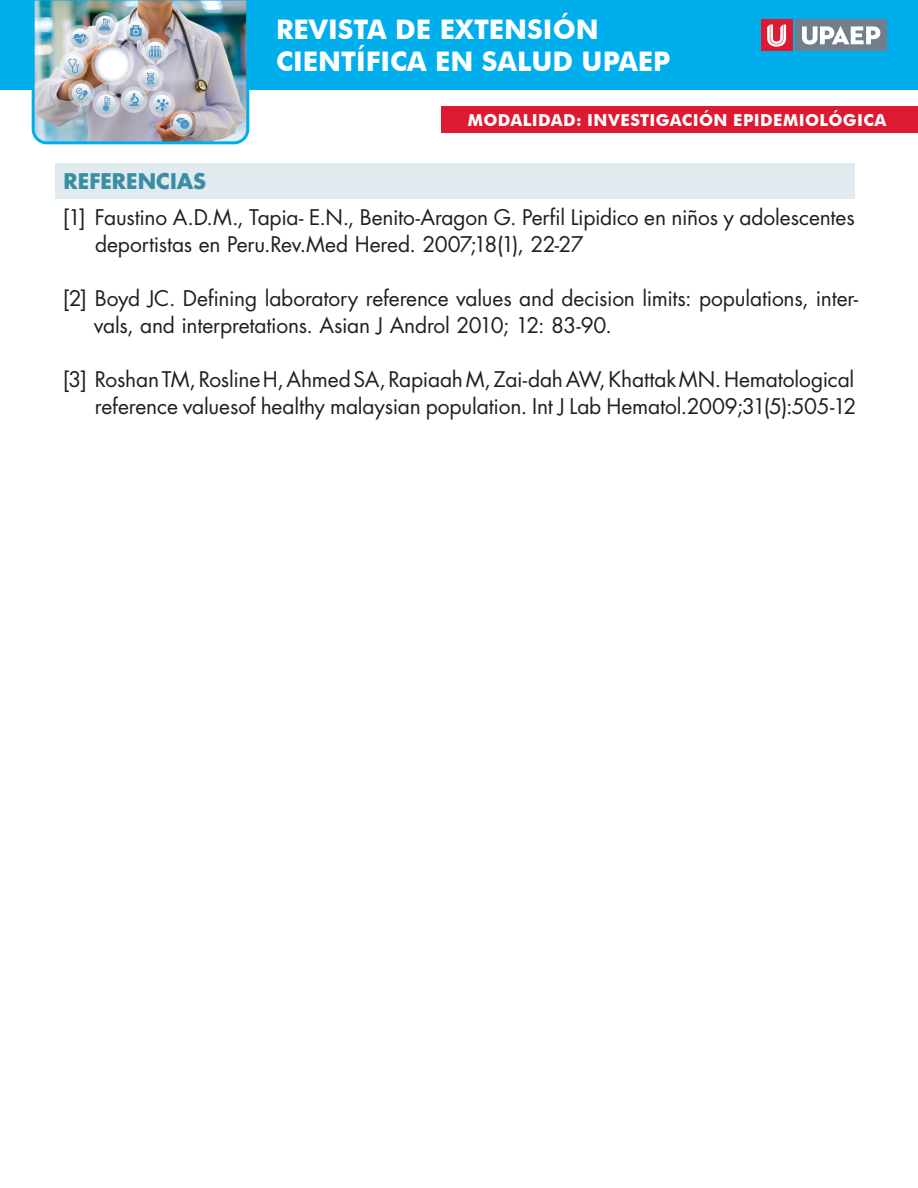
<style>
.page{position:relative;width:918px;height:1188px;background:#fff}
.page>*{position:absolute;margin:0;border:0;box-sizing:border-box;transform-origin:0 0}
.t1{font:700 27px/32.4px "Futura BT";color:#fff}
.t2{font:21px/27px "Futura Std";letter-spacing:-.01em;color:#231f20}
.apartado{font:700 21px "Futura Std";color:#3a8ea3}
.t3{font:700 16.5px "Futura BT";letter-spacing:.02em;color:#fff}
</style>
<div class="page">
<div style="left:0;top:0;width:918px;height:90px;background:#00aeeb"></div>
<img style="left:31px;top:0;width:219px;height:145px">
<div style="left:796px;top:20px;width:91px;height:31px;background:#727f8a"></div>
<svg style="left:802px;top:26px;width:78px;height:19px"></svg>
<div style="left:761px;top:20px;width:31px;height:31px;background:#dc1a32"></div>
<svg style="left:767px;top:25px;width:19px;height:22px"></svg>
<div style="left:441px;top:106px;width:477px;height:27px;background:#dc1a32"></div>
<div style="left:56px;top:163px;width:799px;height:36px;background:#e0eaef"></div>
<p class="t1" style="left:276px;top:13px;width:396px">REVISTA DE EXTENSIÓN<br>CIENTÍFICA EN SALUD UPAEP</p>
<p class="t3" style="left:468px;top:110px;width:420px">MODALIDAD: INVESTIGACIÓN EPIDEMIOLÓGICA</p>
<p class="apartado" style="left:64px;top:167px;width:144px">REFERENCIAS</p>
<p class="t2" style="left:95px;top:204px;width:761px;text-indent:-32px">[1] Faustino A.D.M., Tapia- E.N., Benito-Aragon G. Perfil Lipidico en niños y adolescentes deportistas en Peru.Rev.Med Hered. 2007;18(1), 22-27</p>
<p class="t2" style="left:94px;top:285px;width:766px;text-indent:-31px">[2] Boyd JC. Defining laboratory reference values and decision limits: populations, inter&shy;vals, and interpretations. Asian J Androl 2010; 12: 83-90.</p>
<p class="t2" style="left:63px;top:366px;width:795px;text-align:right">[3] Roshan TM, Rosline H, Ahmed SA, Rapiaah M, Zai-dah AW, Khattak MN. Hematological reference valuesof healthy malaysian population. Int J Lab Hematol.2009;31(5):505-12</p>
</div>
